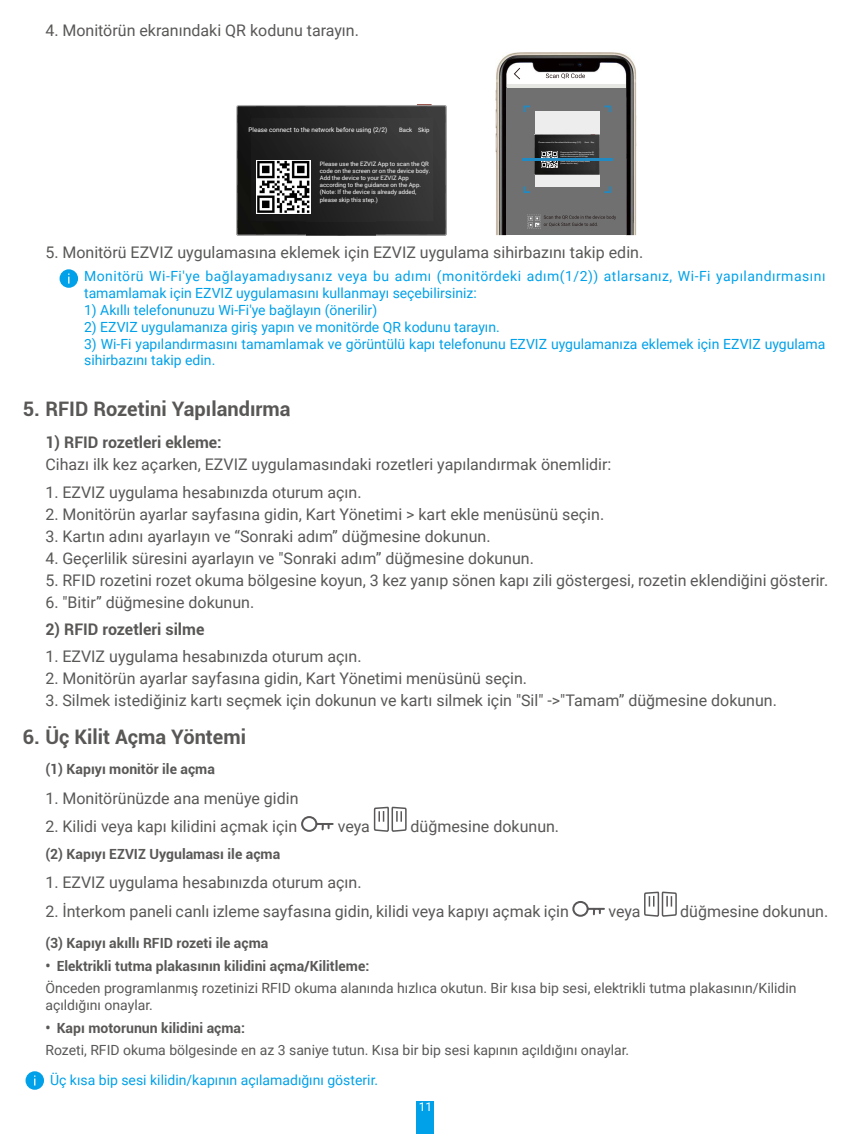
<style>
.page{position:relative;width:851px;height:1134px;background:#fff}
.page>*{position:absolute;margin:0;border:0;box-sizing:border-box;transform-origin:0 0}
.t1{font:700 20px "Roboto";color:#595857}
.t2{font:16px "Roboto";color:#595857}
.t3{font:700 16px "Roboto";color:#595857}
.t4{font:14px/16.8px "Roboto";color:#00a1e9}
.t5{font:14px/16.8px "Roboto";color:#595857}
.t6{font:700 14px "Roboto";color:#595857}
.t7{font:14px/16.8px "Roboto";letter-spacing:.035em;color:#00a1e9}
.t8{font:12px "Roboto";color:#fff}
.t9{font:6.4px "Roboto";color:#fff}
.t10{font:6px/7.2px "Roboto";color:#fff}
</style>
<div class="page">
<div style="left:417px;top:1101px;width:17px;height:33px;background:#00a1e9"></div>
<img style="left:236px;top:105px;width:210px;height:131px">
<img style="left:257px;top:160px;width:53px;height:54px">
<img style="left:495px;top:52px;width:141px;height:183px">
<div style="left:506px;top:88px;width:119px;height:147px;background:#707070"></div>
<div style="left:526px;top:74px;width:82px;height:7px;background:#fff"></div>
<hr style="left:506px;top:84px;width:119px;height:4px;background:#e6e6e3">
<svg style="left:513px;top:68px;width:7px;height:11px"></svg>
<svg style="left:545px;top:73px;width:40px;height:6px"></svg>
<svg style="left:604px;top:106px;width:7px;height:6px"></svg>
<svg style="left:523px;top:106px;width:7px;height:6px"></svg>
<svg style="left:523px;top:186px;width:7px;height:7px"></svg>
<svg style="left:604px;top:186px;width:7px;height:7px"></svg>
<svg style="left:527px;top:215px;width:89px;height:13px"></svg>
<div style="left:534px;top:112px;width:65px;height:75px;background:#ededed"></div>
<img style="left:534px;top:134px;width:65px;height:41px">
<img style="left:541px;top:151px;width:16px;height:17px">
<hr style="left:521px;top:159px;width:91px;height:2px;background:#218ac2">
<svg style="left:60px;top:269px;width:18px;height:19px"></svg>
<svg style="left:301px;top:816px;width:33px;height:16px"></svg>
<svg style="left:373px;top:806px;width:34px;height:26px"></svg>
<svg style="left:572px;top:901px;width:33px;height:16px"></svg>
<svg style="left:644px;top:891px;width:33px;height:26px"></svg>
<svg style="left:26px;top:1071px;width:18px;height:19px"></svg>
<p class="t2" style="left:45px;top:19px;width:315px">4. Monitörün ekranındaki QR kodunu tarayın.</p>
<p class="t9" style="left:248px;top:125px;width:140px">Please connect to the network before using (2/2)</p>
<p class="t10" style="left:399px;top:126px;width:32px">Back Skip</p>
<p class="t10" style="left:320px;top:160px;width:112px">Please use the EZVIZ App to scan the QR code on the screen or on the device body.<br>Add the device to your EZVIZ App according to the guidance on the App. (Note: If the device is already added, please skip this step.)</p>
<p class="t2" style="left:45px;top:241px;width:599px">5. Monitörü EZVIZ uygulamasına eklemek için EZVIZ uygulama sihirbazını takip edin.</p>
<p class="t7" style="left:84px;top:267px;width:742px">Monitörü Wi-Fi'ye bağlayamadıysanız veya bu adımı (monitördeki adım(1/2)) atlarsanız, Wi-Fi yapılandırmasını tamamlamak için EZVIZ uygulamasını kullanmayı seçebilirsiniz:</p>
<p class="t4" style="left:84px;top:301px;width:294px">1) Akıllı telefonunuzu Wi-Fi'ye bağlayın (önerilir)</p>
<p class="t4" style="left:84px;top:318px;width:417px">2) EZVIZ uygulamanıza giriş yapın ve monitörde QR kodunu tarayın.</p>
<p class="t4" style="left:84px;top:335px;width:742px">3) Wi-Fi yapılandırmasını tamamlamak ve görüntülü kapı telefonunu EZVIZ uygulamanıza eklemek için EZVIZ uygulama sihirbazını takip edin.</p>
<p class="t1" style="left:23px;top:395px;width:269px">5. RFID Rozetini Yapılandırma</p>
<p class="t3" style="left:45px;top:431px;width:178px">1) RFID rozetleri ekleme:</p>
<p class="t2" style="left:45px;top:453px;width:567px">Cihazı ilk kez açarken, EZVIZ uygulamasındaki rozetleri yapılandırmak önemlidir:</p>
<p class="t2" style="left:45px;top:481px;width:318px">1. EZVIZ uygulama hesabınızda oturum açın.</p>
<p class="t2" style="left:45px;top:503px;width:560px">2. Monitörün ayarlar sayfasına gidin, Kart Yönetimi &gt; kart ekle menüsünü seçin.</p>
<p class="t2" style="left:45px;top:525px;width:446px">3. Kartın adını ayarlayın ve “Sonraki adım” düğmesine dokunun.</p>
<p class="t2" style="left:45px;top:547px;width:490px">4. Geçerlilik süresini ayarlayın ve "Sonraki adım” düğmesine dokunun.</p>
<p class="t2" style="left:45px;top:569px;width:784px">5. RFID rozetini rozet okuma bölgesine koyun, 3 kez yanıp sönen kapı zili göstergesi, rozetin eklendiğini gösterir.</p>
<p class="t2" style="left:45px;top:591px;width:210px">6. "Bitir” düğmesine dokunun.</p>
<p class="t3" style="left:45px;top:618px;width:160px">2) RFID rozetleri silme</p>
<p class="t2" style="left:45px;top:645px;width:318px">1. EZVIZ uygulama hesabınızda oturum açın.</p>
<p class="t2" style="left:45px;top:667px;width:483px">2. Monitörün ayarlar sayfasına gidin, Kart Yönetimi menüsünü seçin.</p>
<p class="t2" style="left:45px;top:689px;width:733px">3. Silmek istediğiniz kartı seçmek için dokunun ve kartı silmek için "Sil" -&gt;"Tamam” düğmesine dokunun.</p>
<p class="t1" style="left:23px;top:722px;width:225px">6. Üç Kilit Açma Yöntemi</p>
<p class="t6" style="left:45px;top:759px;width:171px">(1) Kapıyı monitör ile açma</p>
<p class="t2" style="left:45px;top:787px;width:255px">1. Monitörünüzde ana menüye gidin</p>
<p class="t2" style="left:45px;top:815px;width:253px">2. Kilidi veya kapı kilidini açmak için</p>
<p class="t2" style="left:337px;top:815px;width:34px">veya</p>
<p class="t2" style="left:410px;top:815px;width:150px">düğmesine dokunun.</p>
<p class="t6" style="left:45px;top:844px;width:236px">(2) Kapıyı EZVIZ Uygulaması ile açma</p>
<p class="t2" style="left:45px;top:871px;width:318px">1. EZVIZ uygulama hesabınızda oturum açın.</p>
<p class="t2" style="left:45px;top:900px;width:525px">2. İnterkom paneli canlı izleme sayfasına gidin, kilidi veya kapıyı açmak için</p>
<p class="t2" style="left:608px;top:900px;width:34px">veya</p>
<p class="t2" style="left:680px;top:900px;width:149px">düğmesine dokunun.</p>
<p class="t6" style="left:45px;top:933px;width:224px">(3) Kapıyı akıllı RFID rozeti ile açma</p>
<p class="t6" style="left:45px;top:956px;width:325px">• Elektrikli tutma plakasının kilidini açma/Kilitleme:</p>
<p class="t5" style="left:45px;top:979px;width:752px">Önceden programlanmış rozetinizi RFID okuma alanında hızlıca okutun. Bir kısa bip sesi, elektrikli tutma plakasının/Kilidin açıldığını onaylar.</p>
<p class="t6" style="left:45px;top:1018px;width:201px">• Kapı motorunun kilidini açma:</p>
<p class="t5" style="left:45px;top:1041px;width:585px">Rozeti, RFID okuma bölgesinde en az 3 saniye tutun. Kısa bir bip sesi kapının açıldığını onaylar.</p>
<p class="t4" style="left:50px;top:1071px;width:329px">Üç kısa bip sesi kilidin/kapının açılamadığını gösterir.</p>
<p class="t8" style="left:418px;top:1099px;width:15px">11</p>
</div>
